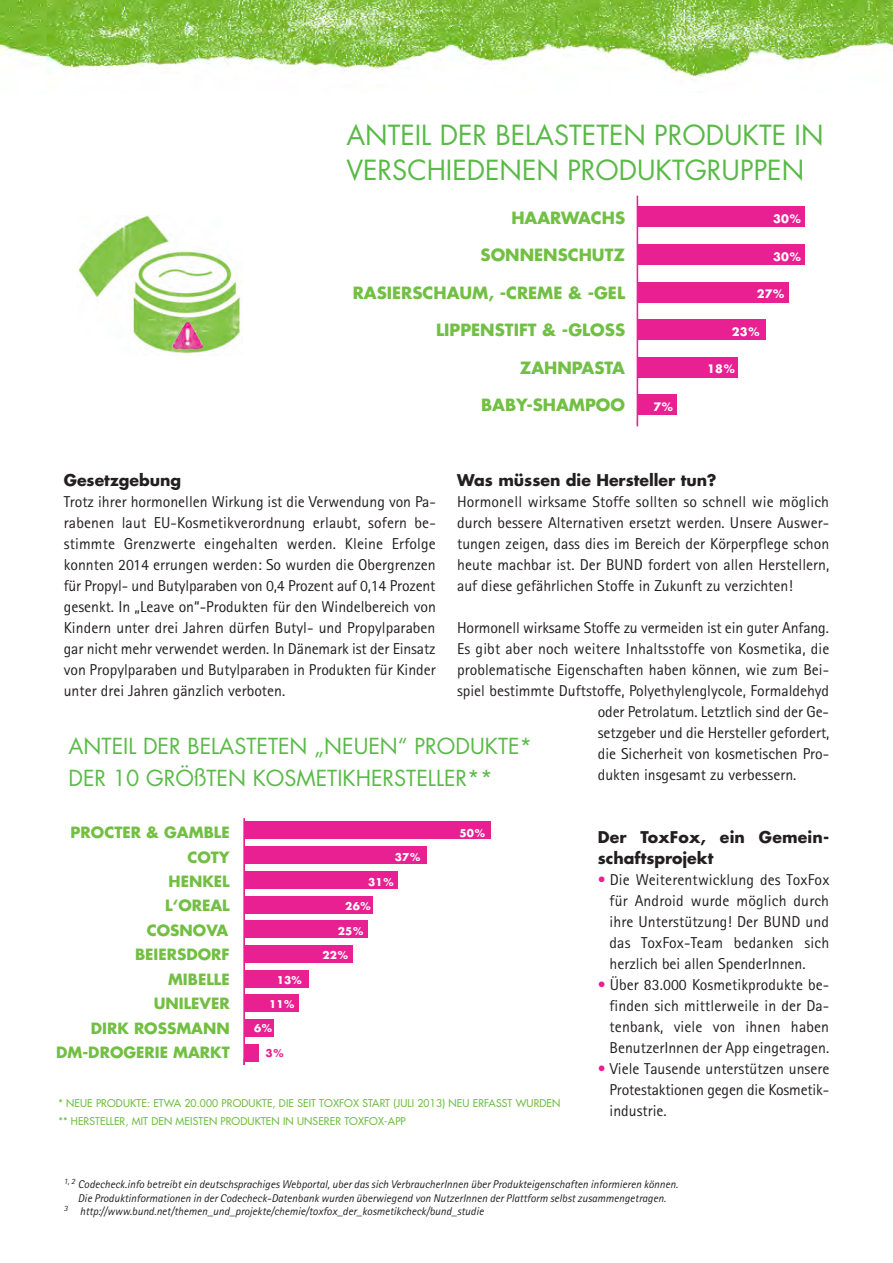
<style>
.page{position:relative;width:893px;height:1263px;background:#fff}
.page>*{position:absolute;margin:0;border:0;box-sizing:border-box;transform-origin:0 0}
.t1{font:27px/34.8px "Futura";color:#59ba47}
.t2{font:21.6px/32px "Futura";color:#59ba47}
.t3{font:700 16.5px "Futura";color:#71bf44}
.t4{font:15.75px/21px "Agfa Rotis Sans Serif";color:#231f20;text-align:justify}
.t5{font:700 15.75px/21px "Futura";color:#231f20}
.t6{font:700 15.15px/24.5px "Futura";color:#72bf43;text-align:right}
.t7{font:700 11.4px "Futura";letter-spacing:.02em;color:#fff}
.t8{font:italic 11.25px "Agfa Rotis Sans Serif";color:#231f20}
.t9{font:10.5px/17.4px "Futura";letter-spacing:.01em;color:#71bf44}
.t10{font:700 10.5px "Futura";letter-spacing:.02em;color:#fff}
.t11{font:700 10.5px "Futura";color:#e82091}
.s1{color:#e82091}
</style>
<div class="page">
<img style="left:0;top:0;width:893px;height:80px">
<div style="left:638px;top:206px;width:167px;height:21px;background:#e82091"></div>
<div style="left:638px;top:244px;width:167px;height:20px;background:#e82091"></div>
<div style="left:638px;top:282px;width:150px;height:20px;background:#e82091"></div>
<div style="left:638px;top:319px;width:128px;height:21px;background:#e82091"></div>
<div style="left:638px;top:357px;width:100px;height:20px;background:#e82091"></div>
<div style="left:638px;top:394px;width:39px;height:21px;background:#e82091"></div>
<hr style="left:637px;top:196px;width:1px;height:230px;background:#e82091">
<div style="left:244px;top:821px;width:247px;height:18px;background:#e82091"></div>
<div style="left:244px;top:846px;width:183px;height:18px;background:#e82091"></div>
<div style="left:244px;top:871px;width:153px;height:18px;background:#e82091"></div>
<div style="left:244px;top:896px;width:129px;height:17px;background:#e82091"></div>
<div style="left:244px;top:920px;width:124px;height:18px;background:#e82091"></div>
<div style="left:244px;top:945px;width:109px;height:18px;background:#e82091"></div>
<div style="left:244px;top:970px;width:64px;height:17px;background:#e82091"></div>
<div style="left:244px;top:994px;width:54px;height:18px;background:#e82091"></div>
<div style="left:244px;top:1019px;width:30px;height:18px;background:#e82091"></div>
<div style="left:244px;top:1044px;width:15px;height:17px;background:#e82091"></div>
<hr style="left:243px;top:818px;width:2px;height:247px;background:#e82091">
<img style="left:77px;top:216px;width:164px;height:139px">
<img style="left:172px;top:322px;width:31px;height:27px">
<h1 class="t1" style="left:346px;top:120px;width:479px">ANTEIL DER BELASTETEN PRODUKTE IN<br>VERSCHIEDENEN PRODUKTGRUPPEN</h1>
<p class="t3" style="left:511px;top:210px;width:115px">HAARWACHS</p>
<p class="t3" style="left:481px;top:247px;width:146px">SONNENSCHUTZ</p>
<p class="t3" style="left:353px;top:285px;width:274px">RASIERSCHAUM, -CREME &amp; -GEL</p>
<p class="t3" style="left:436px;top:322px;width:191px">LIPPENSTIFT &amp; -GLOSS</p>
<p class="t3" style="left:520px;top:360px;width:107px">ZAHNPASTA</p>
<p class="t3" style="left:481px;top:397px;width:146px">BABY-SHAMPOO</p>
<p class="t7" style="left:653px;top:401px;width:21px">7%</p>
<p class="t7" style="left:773px;top:214px;width:29px">30%</p>
<p class="t7" style="left:773px;top:251px;width:29px">30%</p>
<p class="t7" style="left:757px;top:289px;width:29px">27%</p>
<p class="t7" style="left:732px;top:326px;width:29px">23%</p>
<p class="t7" style="left:707px;top:364px;width:29px">18%</p>
<p class="t5" style="left:457px;top:471px;width:261px">Was müssen die Hersteller tun?</p>
<p class="t4" style="left:457px;top:492px;width:374px">Hormonell wirksame Stoffe sollten so schnell wie möglich durch bessere Alternativen ersetzt werden. Unsere Auswer&shy;tungen zeigen, dass dies im Bereich der Körperpflege schon heute machbar ist. Der BUND fordert von allen Herstellern, auf diese gefährlichen Stoffe in Zukunft zu verzichten!</p>
<p class="t4" style="left:457px;top:618px;width:373px">Hormonell wirksame Stoffe zu vermeiden ist ein guter Anfang.</p>
<p class="t4" style="left:457px;top:639px;width:374px">Es gibt aber noch weitere Inhaltsstoffe von Kosmetika, die</p>
<p class="t4" style="left:457px;top:660px;width:373px">problematische Eigenschaften haben können, wie zum Bei-</p>
<p class="t4" style="left:457px;top:681px;width:374px">spiel bestimmte Duftstoffe, Polyethylenglycole, Formaldehyd</p>
<p class="t4" style="left:598px;top:702px;width:233px">oder Petrolatum. Letztlich sind der Ge-</p>
<p class="t4" style="left:598px;top:723px;width:233px">setzgeber und die Hersteller gefordert,</p>
<p class="t4" style="left:598px;top:744px;width:233px">die Sicherheit von kosmetischen Pro-</p>
<p class="t4" style="left:598px;top:765px;width:200px">dukten insgesamt zu verbessern.</p>
<p class="t5" style="left:64px;top:471px;width:119px">Gesetzgebung</p>
<p class="t4" style="left:64px;top:492px;width:374px">Trotz ihrer hormonellen Wirkung ist die Verwendung von Pa&shy;rabenen laut EU-Kosmetikverordnung erlaubt, sofern be&shy;stimmte Grenzwerte eingehalten werden. Kleine Erfolge konnten 2014 errungen werden: So wurden die Obergrenzen für Propyl- und Butylparaben von 0,4 Prozent auf 0,14 Prozent gesenkt. In „Leave on“-Produkten für den Windelbereich von Kindern unter drei Jahren dürfen Butyl- und Propylparaben gar nicht mehr verwendet werden. In Dänemark ist der Einsatz von Propylparaben und Butylparaben in Produkten für Kinder unter drei Jahren gänzlich verboten.</p>
<h2 class="t2" style="left:69px;top:732px;width:465px">ANTEIL DER BELASTETEN „NEUEN“ PRODUKTE*<br>DER 10 GRÖßTEN KOSMETIKHERSTELLER**</h2>
<p class="t6" style="left:56px;top:821px;width:175px">PROCTER &amp; GAMBLE<br>COTY<br>HENKEL<br>L‘OREAL<br>COSNOVA<br>BEIERSDORF<br>MIBELLE<br>UNILEVER<br>DIRK ROSSMANN<br>DM-DROGERIE MARKT</p>
<p class="t10" style="left:459px;top:828px;width:27px">50%</p>
<p class="t5" style="left:598px;top:828px;width:233px">Der ToxFox, ein Gemein&shy;schaftsprojekt</p>
<p class="t4" style="left:610px;top:870px;width:221px;text-indent:-12px"><span class="s1">•</span> Die Weiterentwicklung des ToxFox für Android wurde möglich durch ihre Unterstützung! Der BUND und das ToxFox-Team bedanken sich herzlich bei allen SpenderInnen.</p>
<p class="t4" style="left:610px;top:975px;width:221px;text-indent:-12px"><span class="s1">•</span> Über 83.000 Kosmetikprodukte be&shy;finden sich mittlerweile in der Da&shy;tenbank, viele von ihnen haben BenutzerInnen der App eingetragen.</p>
<p class="t4" style="left:610px;top:1059px;width:221px;text-indent:-12px"><span class="s1">•</span> Viele Tausende unterstützen unsere Protestaktionen gegen die Kosmetik&shy;industrie.</p>
<p class="t10" style="left:395px;top:853px;width:27px">37%</p>
<p class="t10" style="left:368px;top:877px;width:27px">31%</p>
<p class="t10" style="left:345px;top:901px;width:27px">26%</p>
<p class="t10" style="left:338px;top:926px;width:27px">25%</p>
<p class="t10" style="left:322px;top:950px;width:27px">22%</p>
<p class="t10" style="left:277px;top:975px;width:27px">13%</p>
<p class="t10" style="left:269px;top:999px;width:27px">11%</p>
<p class="t10" style="left:254px;top:1024px;width:20px">6%</p>
<p class="t11" style="left:265px;top:1048px;width:20px">3%</p>
<p class="t9" style="left:58px;top:1095px;width:503px">* NEUE PRODUKTE: ETWA 20.000 PRODUKTE, DIE SEIT TOXFOX START (JULI 2013) NEU ERFASST WURDEN ** HERSTELLER, MIT DEN MEISTEN PRODUKTEN IN UNSERER TOXFOX-APP</p>
<p class="t8" style="left:64px;top:1180px;width:616px"><sup>1,</sup> <sup>2</sup> Codecheck.info betreibt ein deutschsprachiges Webportal, uber das sich VerbraucherInnen über Produkteigenschaften informieren können.</p>
<p class="t8" style="left:78px;top:1194px;width:590px">Die Produktinformationen in der Codecheck-Datenbank wurden überwiegend von NutzerInnen der Plattform selbst zusammengetragen.</p>
<p class="t8" style="left:64px;top:1207px;width:421px"><sup>3</sup> http://www.bund.net/themen_und_projekte/chemie/toxfox_der_kosmetikcheck/bund_studie</p>
</div>
